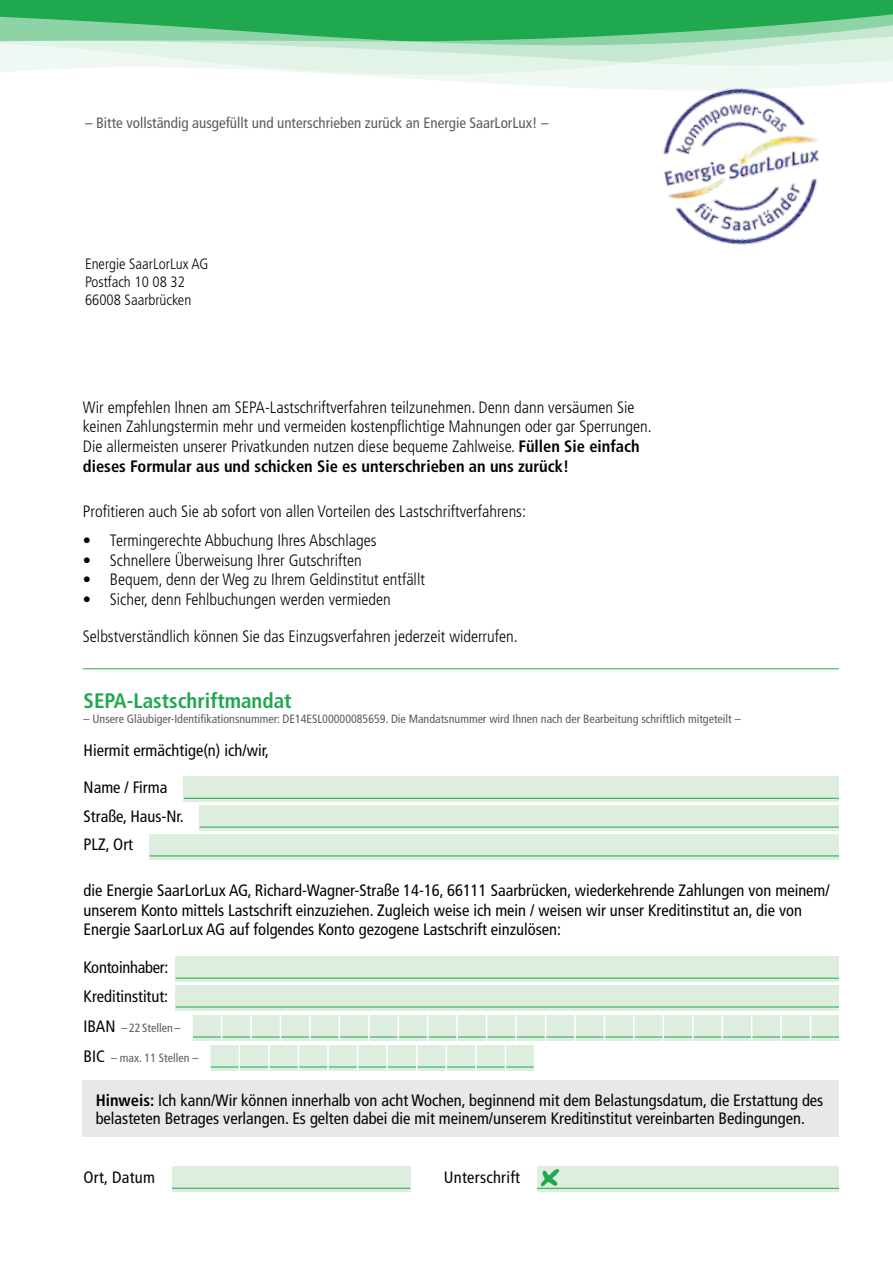
<style>
.page{position:relative;width:893px;height:1263px;background:#fff}
.page>*{position:absolute;margin:0;border:0;box-sizing:border-box;transform-origin:0 0}
.t1{font:700 condensed 21px "Frutiger";color:#1fa84e}
.t2{font:300 condensed 16.5px/19.8px "Frutiger";color:#030505}
.t3{font:condensed 16.5px/28.8px "Frutiger";color:#030505}
.t4{font:condensed 15px "Frutiger";color:#595c5d}
.t5{font:300 condensed 15px/18px "Frutiger";color:#030505}
.t6{font:condensed 12px "Frutiger";color:#595c5d}
.s1{font-weight:700}
.s2{font-size:16.5px;color:#030505}
</style>
<div class="page">
<div style="left:0;top:0;width:893px;height:101px;background:#1fa84e"></div>
<svg style="left:0;top:14px;width:893px;height:53px"></svg>
<svg style="left:0;top:67px;width:893px;height:34px;background:#f8fcfa"></svg>
<div style="left:184px;top:776px;width:655px;height:26px;background:#ddeede"></div>
<hr style="left:184px;top:798px;width:655px;height:1px;background:#1fa84e">
<div style="left:200px;top:805px;width:639px;height:26px;background:#ddeede"></div>
<hr style="left:200px;top:827px;width:639px;height:1px;background:#1fa84e">
<div style="left:150px;top:834px;width:689px;height:25px;background:#ddeede"></div>
<hr style="left:150px;top:855px;width:689px;height:1px;background:#1fa84e">
<div style="left:176px;top:956px;width:663px;height:26px;background:#ddeede"></div>
<hr style="left:176px;top:978px;width:663px;height:1px;background:#1fa84e">
<div style="left:176px;top:985px;width:663px;height:25px;background:#ddeede"></div>
<hr style="left:176px;top:1006px;width:663px;height:1px;background:#1fa84e">
<div style="left:193px;top:1015px;width:646px;height:25px;background:#ddeede"></div>
<hr style="left:193px;top:1036px;width:646px;height:1px;background:#1fa84e">
<div style="left:210px;top:1045px;width:324px;height:25px;background:#ddeede"></div>
<hr style="left:210px;top:1066px;width:324px;height:1px;background:#1fa84e">
<div style="left:172px;top:1166px;width:238px;height:26px;background:#ddeede"></div>
<hr style="left:172px;top:1188px;width:238px;height:1px;background:#1fa84e">
<div style="left:537px;top:1166px;width:302px;height:26px;background:#ddeede"></div>
<hr style="left:537px;top:1188px;width:302px;height:1px;background:#1fa84e">
<svg style="left:541px;top:1169px;width:18px;height:17px"></svg>
<svg style="left:427px;top:1015px;width:1px;height:25px"></svg>
<hr style="left:309px;top:1013px;width:2px;height:28px;background:#fff">
<svg style="left:545px;top:1015px;width:1px;height:25px"></svg>
<svg style="left:692px;top:1015px;width:1px;height:25px"></svg>
<hr style="left:250px;top:1013px;width:2px;height:28px;background:#fff">
<svg style="left:486px;top:1015px;width:1px;height:25px"></svg>
<hr style="left:368px;top:1013px;width:2px;height:28px;background:#fff">
<svg style="left:604px;top:1015px;width:1px;height:25px"></svg>
<svg style="left:751px;top:1015px;width:1px;height:25px"></svg>
<svg style="left:810px;top:1015px;width:1px;height:25px"></svg>
<svg style="left:221px;top:1015px;width:1px;height:25px"></svg>
<hr style="left:456px;top:1013px;width:2px;height:28px;background:#fff">
<svg style="left:339px;top:1015px;width:1px;height:25px"></svg>
<hr style="left:574px;top:1013px;width:2px;height:28px;background:#fff">
<hr style="left:721px;top:1013px;width:2px;height:28px;background:#fff">
<svg style="left:280px;top:1015px;width:1px;height:25px"></svg>
<hr style="left:515px;top:1013px;width:2px;height:28px;background:#fff">
<svg style="left:663px;top:1015px;width:1px;height:25px"></svg>
<hr style="left:397px;top:1013px;width:2px;height:28px;background:#fff">
<hr style="left:633px;top:1013px;width:2px;height:28px;background:#fff">
<hr style="left:780px;top:1013px;width:2px;height:28px;background:#fff">
<svg style="left:446px;top:1045px;width:1px;height:25px"></svg>
<hr style="left:327px;top:1043px;width:2px;height:28px;background:#fff">
<hr style="left:268px;top:1043px;width:2px;height:28px;background:#fff">
<svg style="left:505px;top:1045px;width:1px;height:25px"></svg>
<hr style="left:386px;top:1043px;width:2px;height:28px;background:#fff">
<svg style="left:239px;top:1045px;width:1px;height:25px"></svg>
<hr style="left:475px;top:1043px;width:2px;height:28px;background:#fff">
<svg style="left:357px;top:1045px;width:1px;height:25px"></svg>
<svg style="left:298px;top:1045px;width:1px;height:25px"></svg>
<svg style="left:416px;top:1045px;width:1px;height:25px"></svg>
<div style="left:83px;top:1080px;width:756px;height:57px;background:#e6e9e8"></div>
<hr style="left:83px;top:668px;width:756px;height:1px;background:#1fa84e">
<img style="left:653px;top:80px;width:179px;height:165px">
<p class="t4" style="left:85px;top:114px;width:465px">– Bitte vollständig ausgefüllt und unterschrieben zurück an Energie SaarLorLux! –</p>
<p class="t5" style="left:85px;top:255px;width:125px">Energie SaarLorLux AG<br>Postfach 10 08 32<br>66008 Saarbrücken</p>
<p class="t2" style="left:83px;top:397px;width:570px">Wir empfehlen Ihnen am SEPA-Lastschriftverfahren teilzunehmen. Denn dann versäumen Sie keinen Zahlungstermin mehr und vermeiden kostenpflichtige Mahnungen oder gar Sperrungen.<br>Die allermeisten unserer Privatkunden nutzen diese bequeme Zahlweise. <span class="s1">Füllen Sie einfach dieses Formular aus und schicken Sie es unterschrieben an uns zurück!</span></p>
<p class="t2" style="left:83px;top:502px;width:445px">Profitieren auch Sie ab sofort von allen Vorteilen des Lastschriftverfahrens:</p>
<p class="t2" style="left:83px;top:530px;width:295px">• Termingerechte Abbuchung Ihres Abschlages</p>
<p class="t2" style="left:83px;top:550px;width:280px">• Schnellere Überweisung Ihrer Gutschriften</p>
<p class="t2" style="left:83px;top:570px;width:344px">• Bequem, denn der Weg zu Ihrem Geldinstitut entfällt</p>
<p class="t2" style="left:83px;top:590px;width:309px">• Sicher, denn Fehlbuchungen werden vermieden</p>
<p class="t2" style="left:83px;top:626px;width:436px">Selbstverständlich können Sie das Einzugsverfahren jederzeit widerrufen.</p>
<p class="t1" style="left:84px;top:688px;width:210px">SEPA-Lastschriftmandat</p>
<p class="t6" style="left:84px;top:712px;width:658px">– Unsere Gläubiger-Identifikationsnummer: DE14ESL00000085659. Die Mandatsnummer wird Ihnen nach der Bearbeitung schriftlich mitgeteilt –</p>
<p class="t3" style="left:84px;top:735px;width:187px">Hiermit ermächtige(n) ich/wir,</p>
<p class="t3" style="left:84px;top:773px;width:102px">Name / Firma<br>Straße, Haus-Nr.<br>PLZ, Ort</p>
<p class="t3" style="left:84px;top:880px;width:748px;line-height:19.8px">die Energie SaarLorLux AG, Richard-Wagner-Straße 14-16, 66111 Saarbrücken, wiederkehrende Zahlungen von meinem/ unserem Konto mittels Lastschrift einzuziehen. Zugleich weise ich mein / weisen wir unser Kreditinstitut an, die von<br>Energie SaarLorLux AG auf folgendes Konto gezogene Lastschrift einzulösen:</p>
<p class="t3" style="left:84px;top:953px;width:86px">Kontoinhaber:<br>Kreditinstitut:</p>
<p class="t6" style="left:84px;top:1020px;width:99px"><span class="s2">IBAN</span> – 22 Stellen –</p>
<p class="t6" style="left:84px;top:1050px;width:116px"><span class="s2">BIC</span> – max. 11 Stellen –</p>
<p class="t3" style="left:96px;top:1092px;width:729px;line-height:18px"><span class="s1">Hinweis:</span> Ich kann/Wir können innerhalb von acht Wochen, beginnend mit dem Belastungsdatum, die Erstattung des belasteten Betrages verlangen. Es gelten dabei die mit meinem/unserem Kreditinstitut vereinbarten Bedingungen.</p>
<p class="t3" style="left:84px;top:1163px;width:73px">Ort, Datum</p>
<p class="t3" style="left:444px;top:1163px;width:78px">Unterschrift</p>
</div>
